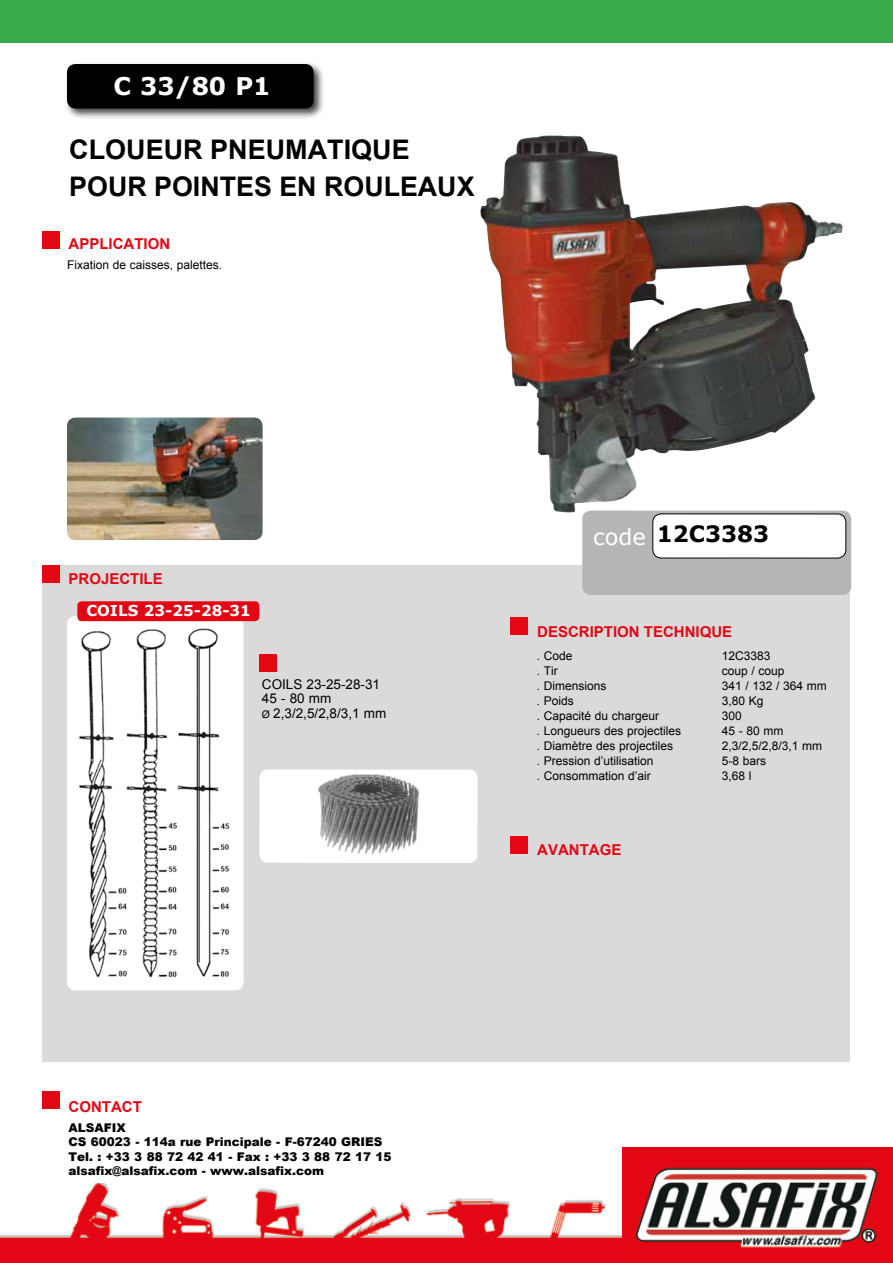
<style>
.page{position:relative;width:893px;height:1263px;background:#fff}
.page>*{position:absolute;margin:0;border:0;box-sizing:border-box;transform-origin:0 0}
.t1{font:700 27px/37.3px "Arial";color:#000}
.t2{font:700 24.3px "Verdana";color:#fff}
.t3{font:700 22.5px "Verdana";color:#000}
.t4{font:22.5px "Verdana";color:#fff}
.t5{font:700 15px "Arial";color:#e30613}
.t6{font:700 15px "Verdana";color:#fff}
.t7{font:13.5px/13.5px "Arial";color:#000}
.t8{font:12px "Arial";color:#000}
.t9{font:900 12px/14.4px "Arial";color:#000}
.s1{font-size:10.5px}
</style>
<div class="page">
<img style="left:480px;top:135px;width:363px;height:378px">
<div style="left:43px;top:566px;width:807px;height:496px;background:#dbd9d9"></div>
<div style="left:67px;top:616px;width:177px;height:374px;background:#fff;border-radius:9px"></div>
<img style="left:79px;top:628px;width:151px;height:350px">
<div style="left:0;top:0;width:893px;height:43px;background:#37ab47"></div>
<img style="left:0;top:1183px;width:622px;height:80px">
<div style="left:622px;top:1148px;width:271px;height:115px;background:#e30613"></div>
<img style="left:635px;top:1167px;width:243px;height:81px">
<div style="left:64px;top:61px;width:261px;height:59px;background:#000;opacity:.75"></div>
<div style="left:67px;top:64px;width:247px;height:45px;background:#000;border-radius:9px"></div>
<div style="left:77px;top:601px;width:182px;height:20px;background:#e30613;border-radius:4px"></div>
<div style="left:259px;top:769px;width:219px;height:94px;background:#fff;border-radius:9px"></div>
<img style="left:67px;top:417px;width:196px;height:123px">
<div style="left:582px;top:510px;width:269px;height:85px;background:#b7b4b4;border-radius:9px"></div>
<div style="left:653px;top:514px;width:193px;height:44px;background:#fff;border-radius:9px"></div>
<div style="left:652px;top:513px;width:194px;height:45px;border:1px solid #000;border-radius:9px"></div>
<img style="left:318px;top:774px;width:102px;height:81px">
<div style="left:43px;top:232px;width:17px;height:17px;background:#e30613"></div>
<div style="left:259px;top:654px;width:17px;height:17px;background:#e30613"></div>
<div style="left:510px;top:618px;width:17px;height:17px;background:#e30613"></div>
<div style="left:43px;top:565px;width:17px;height:17px;background:#e30613"></div>
<div style="left:510px;top:837px;width:17px;height:17px;background:#e30613"></div>
<div style="left:43px;top:1092px;width:17px;height:17px;background:#e30613"></div>
<h2 class="t2" style="left:114px;top:68px;width:158px">C 33/80 P1</h2>
<h1 class="t1" style="left:69px;top:131px;width:407px">CLOUEUR PNEUMATIQUE<br>POUR POINTES EN ROULEAUX</h1>
<p class="t5" style="left:69px;top:234px;width:103px">APPLICATION</p>
<p class="t8" style="left:67px;top:257px;width:157px">Fixation de caisses, palettes.</p>
<p class="t5" style="left:69px;top:569px;width:96px">PROJECTILE</p>
<p class="t6" style="left:86px;top:600px;width:166px">COILS 23-25-28-31</p>
<p class="t7" style="left:262px;top:678px;width:120px">COILS 23-25-28-31<br>45 - 80 mm</p>
<p class="t7" style="left:262px;top:706px;width:126px"><span class="s1">Ø</span> 2,3/2,5/2,8/3,1 mm</p>
<p class="t5" style="left:69px;top:1097px;width:75px">CONTACT</p>
<p class="t9" style="left:69px;top:1120px;width:325px">ALSAFIX<br>CS 60023 - 114a rue Principale - F-67240 GRIES Tel. : +33 3 88 72 42 41 - Fax : +33 3 88 72 17 15 alsafix@alsafix.com - www.alsafix.com</p>
<h3 class="t4" style="left:593px;top:521px;width:54px">code</h3>
<h3 class="t3" style="left:657px;top:518px;width:114px">12C3383</h3>
<p class="t5" style="left:537px;top:622px;width:197px">DESCRIPTION TECHNIQUE</p>
<p class="t8" style="left:537px;top:648px;width:37px">. Code</p>
<p class="t8" style="left:722px;top:648px;width:50px">12C3383</p>
<p class="t8" style="left:537px;top:663px;width:22px">. Tir</p>
<p class="t8" style="left:722px;top:663px;width:64px">coup / coup</p>
<p class="t8" style="left:537px;top:678px;width:71px">. Dimensions</p>
<p class="t8" style="left:722px;top:678px;width:107px">341 / 132 / 364 mm</p>
<p class="t8" style="left:537px;top:693px;width:39px">. Poids</p>
<p class="t8" style="left:722px;top:693px;width:43px">3,80 Kg</p>
<p class="t8" style="left:537px;top:708px;width:124px">. Capacité du chargeur</p>
<p class="t8" style="left:722px;top:708px;width:22px">300</p>
<p class="t8" style="left:537px;top:723px;width:146px">. Longueurs des projectiles</p>
<p class="t8" style="left:722px;top:723px;width:63px">45 - 80 mm</p>
<p class="t8" style="left:537px;top:738px;width:138px">. Diamètre des projectiles</p>
<p class="t8" style="left:722px;top:738px;width:102px">2,3/2,5/2,8/3,1 mm</p>
<p class="t8" style="left:537px;top:753px;width:118px">. Pression d’utilisation</p>
<p class="t8" style="left:722px;top:753px;width:46px">5-8 bars</p>
<p class="t8" style="left:537px;top:768px;width:116px">. Consommation d’air</p>
<p class="t8" style="left:722px;top:768px;width:31px">3,68 l</p>
<p class="t5" style="left:537px;top:840px;width:86px">AVANTAGE</p>
</div>
